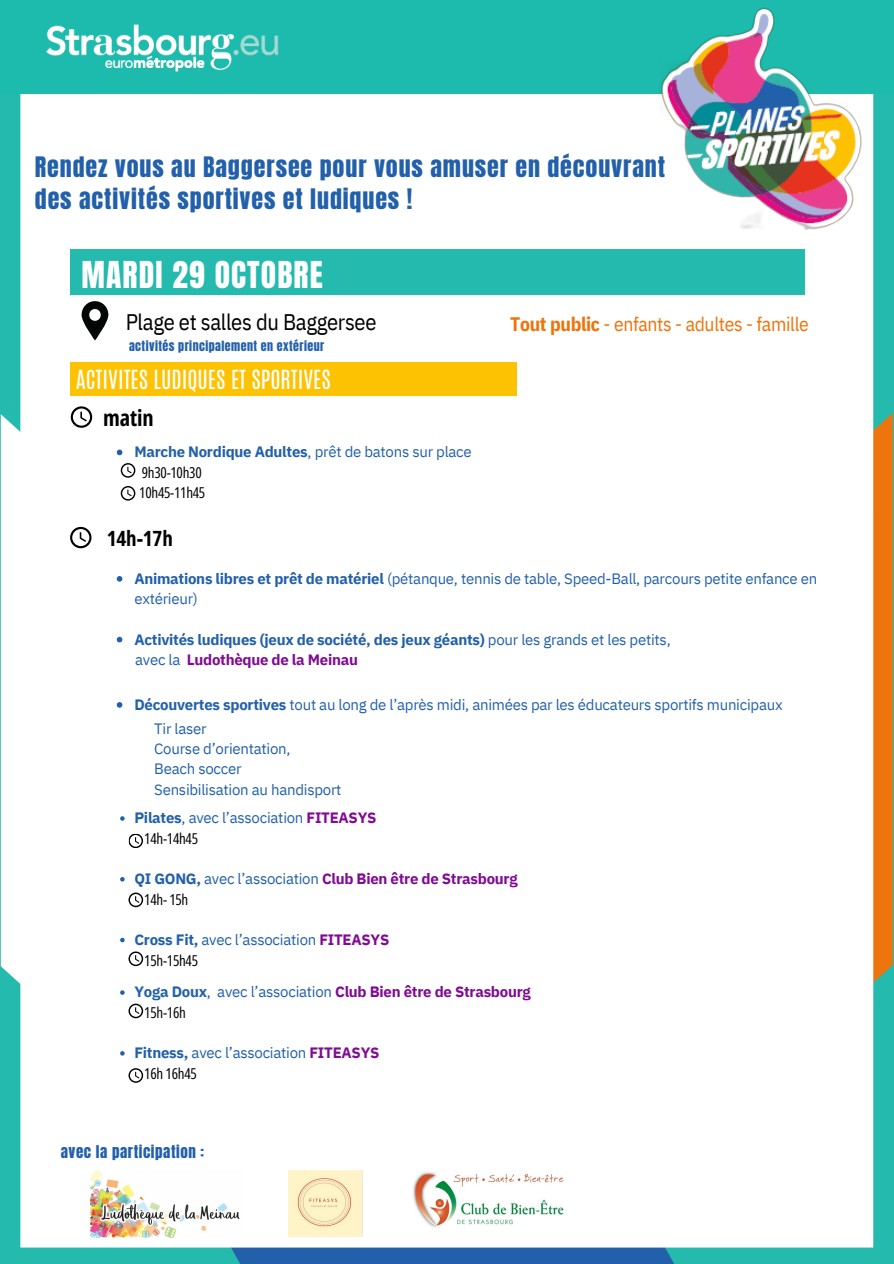
<style>
.page{position:relative;width:894px;height:1264px;background:#fff}
.page>*{position:absolute;margin:0;border:0;box-sizing:border-box;transform-origin:0 0}
.t1{font:31.5px "Anton";letter-spacing:.035em;color:#fff}
.t2{font:24px/32.7px "Anton";letter-spacing:.035em;color:#2260ab}
.t3{font:22.5px "IBM Plex Sans Cond";letter-spacing:-.015em;color:#000}
.t4{font:700 22.5px "Open Sans Condensed";letter-spacing:-.005em;color:#000}
.t5{font:22.05px "Antonio";color:#fff}
.t6{font:700 21px "Open Sans Condensed";letter-spacing:-.005em;color:#000}
.t7{font:19.5px "IBM Plex Sans Cond";letter-spacing:-.015em;color:#ee740d}
.t8{font:15px/20.2px "IBM Plex Sans";letter-spacing:-.015em;color:#2260ab}
.t9{font:700 15px "IBM Plex Sans";letter-spacing:-.015em;color:#810b94}
.t10{font:700 15px "IBM Plex Sans";letter-spacing:-.015em;color:#2260ab}
.t11{font:15px "Open Sans Condensed";letter-spacing:-.015em;color:#000}
.t12{font:15px "Anton";letter-spacing:.035em;color:#2260ab}
.t13{font:15px "Open Sans Condensed";letter-spacing:-.015em;color:#040606}
.t14{font:12px "Anton";letter-spacing:.035em;color:#2260ab}
.s1{font-weight:700}
.s2{font-weight:400}
.s3{font-weight:400;color:#2260ab}
.s4{font-weight:700;color:#810b94}
.s5{color:#2260ab}
</style>
<div class="page">
<div style="left:0;top:0;width:893px;height:1263px;background:#24baad"></div>
<div style="left:1px;top:414px;width:19px;height:570px;background:#fff"></div>
<svg style="left:873px;top:413px;width:19px;height:602px"></svg>
<svg style="left:198px;top:1247px;width:478px;height:16px"></svg>
<div style="left:20px;top:24px;width:853px;height:1223px;background:#fff"></div>
<img style="left:20px;top:24px;width:639px;height:69px">
<div style="left:70px;top:361px;width:446px;height:34px;background:#fdc201"></div>
<img style="left:91px;top:1170px;width:149px;height:67px">
<img style="left:288px;top:1170px;width:74px;height:66px">
<img style="left:413px;top:1172px;width:150px;height:56px">
<svg style="left:117px;top:576px;width:5px;height:5px"></svg>
<svg style="left:117px;top:637px;width:5px;height:5px"></svg>
<svg style="left:117px;top:702px;width:5px;height:5px"></svg>
<svg style="left:120px;top:816px;width:5px;height:4px"></svg>
<svg style="left:120px;top:877px;width:5px;height:4px"></svg>
<svg style="left:120px;top:937px;width:5px;height:5px"></svg>
<svg style="left:120px;top:990px;width:5px;height:4px"></svg>
<svg style="left:120px;top:1051px;width:5px;height:4px"></svg>
<svg style="left:70px;top:527px;width:21px;height:21px"></svg>
<svg style="left:71px;top:406px;width:21px;height:22px"></svg>
<svg style="left:117px;top:449px;width:5px;height:6px"></svg>
<svg style="left:121px;top:486px;width:14px;height:14px"></svg>
<svg style="left:121px;top:463px;width:14px;height:14px"></svg>
<svg style="left:128px;top:1068px;width:15px;height:14px"></svg>
<svg style="left:128px;top:951px;width:15px;height:15px"></svg>
<svg style="left:128px;top:1003px;width:15px;height:15px"></svg>
<svg style="left:128px;top:892px;width:15px;height:15px"></svg>
<svg style="left:128px;top:834px;width:15px;height:14px"></svg>
<img style="left:659px;top:7px;width:215px;height:225px">
<div style="left:70px;top:249px;width:734px;height:46px;background:#24baad"></div>
<svg style="left:82px;top:301px;width:26px;height:39px"></svg>
<p class="t2" style="left:35px;top:151px;width:631px">Rendez vous au Baggersee pour vous amuser en découvrant des activités sportives et ludiques !</p>
<p class="t1" style="left:81px;top:252px;width:243px">MARDI 29 OCTOBRE</p>
<p class="t3" style="left:126px;top:307px;width:252px">Plage et salles du Baggersee</p>
<p class="t7" style="left:510px;top:311px;width:300px"><span class="s1">Tout public</span> - enfants - adultes - famille</p>
<p class="t14" style="left:129px;top:337px;width:197px">activités principalement en extérieur</p>
<p class="t5" style="left:76px;top:363px;width:257px">ACTIVITES LUDIQUES ET SPORTIVES</p>
<p class="t4" style="left:103px;top:402px;width:52px">matin</p>
<p class="t10" style="left:134px;top:442px;width:339px">Marche Nordique Adultes<span class="s2">, prêt de batons sur place</span></p>
<p class="t11" style="left:142px;top:461px;width:61px">9h30-10h30</p>
<p class="t11" style="left:139px;top:482px;width:68px">10h45-11h45</p>
<p class="t6" style="left:107px;top:523px;width:67px">14h-17h</p>
<p class="t8" style="left:134px;top:568px;width:684px"><span class="s1">Animations libres et prêt de matériel</span> (pétanque, tennis de table, Speed-Ball, parcours petite enfance en extérieur)</p>
<h4 class="t10" style="left:134px;top:629px;width:537px">Activités ludiques (jeux de société, des jeux géants) <span class="s2">pour les grands et les petits,</span></h4>
<h6 class="t9" style="left:135px;top:649px;width:224px"><span class="s3">avec la</span> Ludothèque de la Meinau</h6>
<p class="t8" style="left:134px;top:694px;width:649px"><span class="s1">Découvertes sportives</span> tout au long de l’après midi, animées par les éducateurs sportifs municipaux</p>
<p class="t8" style="left:154px;top:718px;width:54px">Tir laser</p>
<p class="t8" style="left:154px;top:738px;width:138px">Course d’orientation,</p>
<p class="t8" style="left:154px;top:758px;width:89px">Beach soccer</p>
<p class="t8" style="left:154px;top:778px;width:189px">Sensibilisation au handisport</p>
<p class="t8" style="left:134px;top:807px;width:243px"><span class="s1">Pilates</span>, avec l’association <span class="s4">FITEASYS</span></p>
<h3 class="t11" style="left:144px;top:828px;width:55px">14h-14h45</h3>
<p class="t9" style="left:134px;top:868px;width:384px"><span class="s5">QI GONG,</span> <span class="s3">avec l’association</span> Club Bien être de Strasbourg</p>
<p class="t11" style="left:144px;top:888px;width:46px">14h- 15h</p>
<p class="t8" style="left:134px;top:928px;width:256px"><span class="s1">Cross Fit,</span> avec l’association <span class="s4">FITEASYS</span></p>
<p class="t11" style="left:144px;top:949px;width:55px">15h-15h45</p>
<p class="t9" style="left:134px;top:981px;width:398px"><span class="s5">Yoga Doux</span><span class="s3">, avec l’association</span> Club Bien être de Strasbourg</p>
<p class="t13" style="left:144px;top:1002px;width:43px">15h-16h</p>
<h5 class="t8" style="left:134px;top:1042px;width:246px"><span class="s1">Fitness,</span> avec l’association <span class="s4">FITEASYS</span></h5>
<p class="t11" style="left:144px;top:1062px;width:54px">16h 16h45</p>
<p class="t12" style="left:61px;top:1140px;width:145px">avec la participation :</p>
</div>
